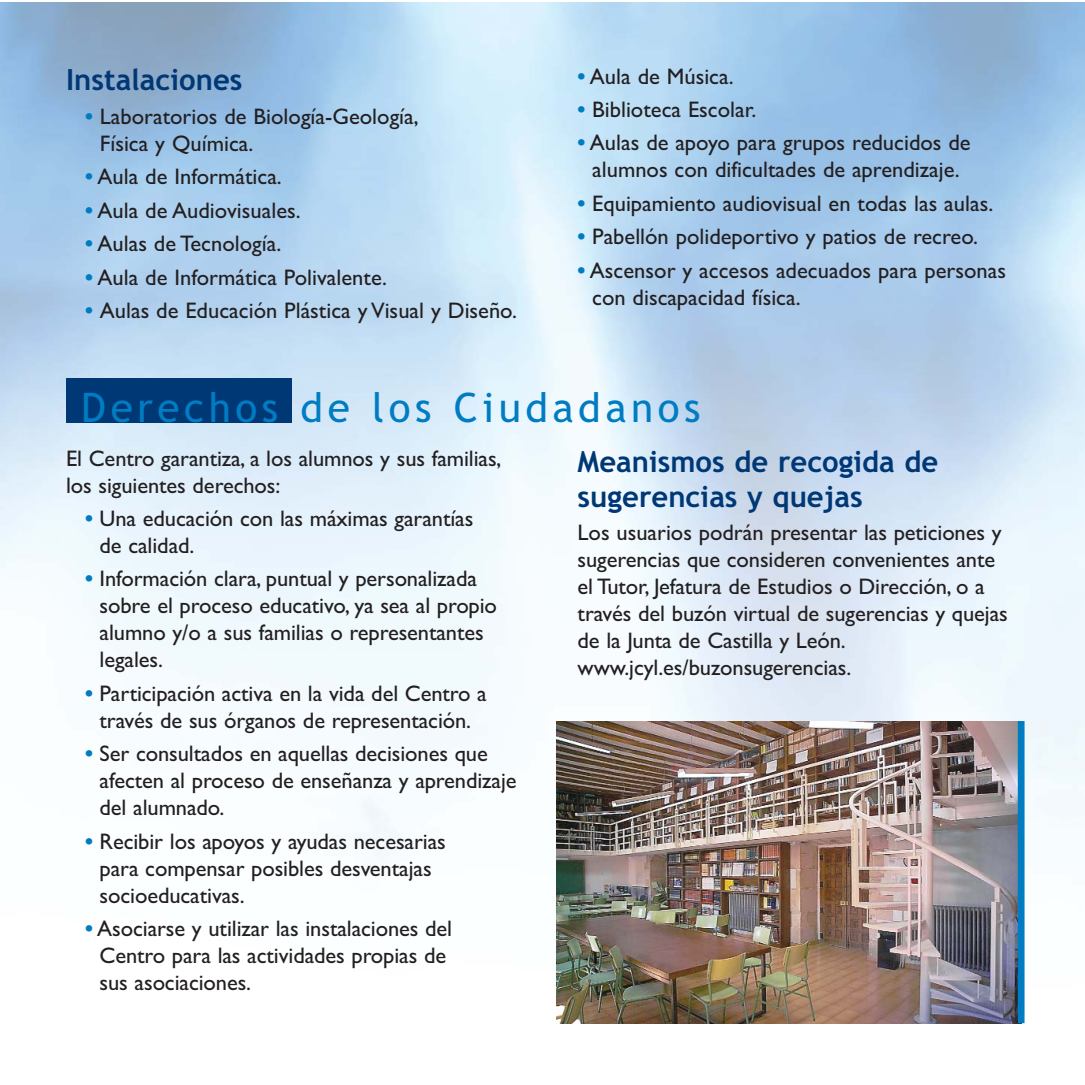
<style>
.page{position:relative;width:1085px;height:1085px;background:#fff}
.page>*{position:absolute;margin:0;border:0;box-sizing:border-box;transform-origin:0 0}
.t1{font:40.5px "Trebuchet MS";letter-spacing:.11em;color:#007cc2}
.t2{font:700 29.25px/35.1px "Trebuchet MS";color:#003876}
.t3{font:22.5px/27px "Gill Sans";letter-spacing:-.005em;color:#231f20}
.s1{font-weight:700;color:#007cc2}
</style>
<div class="page">
<img style="left:0;top:2px;width:1084px;height:1022px">
<div style="left:67px;top:378px;width:225px;height:44px;background:#003876"></div>
<img style="left:556px;top:721px;width:461px;height:301px">
<div style="left:1017px;top:721px;width:7px;height:301px;background:#007cc2"></div>
<h2 class="t2" style="left:66px;top:64px;width:178px">Instalaciones</h2>
<p class="t3" style="left:100px;top:105px;width:320px;text-indent:-15px"><span class="s1">•</span> Laboratorios de Biología-Geología,<br>Física y Química.</p>
<p class="t3" style="left:85px;top:166px;width:198px"><span class="s1">•</span> Aula de Informática.</p>
<p class="t3" style="left:85px;top:199px;width:217px"><span class="s1">•</span> Aula de Audiovisuales.</p>
<p class="t3" style="left:85px;top:232px;width:197px"><span class="s1">•</span> Aulas de Tecnología.</p>
<p class="t3" style="left:85px;top:266px;width:303px"><span class="s1">•</span> Aula de Informática Polivalente.</p>
<p class="t3" style="left:85px;top:299px;width:433px"><span class="s1">•</span> Aulas de Educación Plástica y Visual y Diseño.</p>
<p class="t3" style="left:577px;top:65px;width:157px"><span class="s1">•</span> Aula de Música.</p>
<p class="t3" style="left:577px;top:98px;width:180px"><span class="s1">•</span> Biblioteca Escolar.</p>
<p class="t3" style="left:577px;top:132px;width:394px;text-align:center"><span class="s1">•</span> Aulas de apoyo para grupos reducidos de alumnos con dificultades de aprendizaje.</p>
<p class="t3" style="left:577px;top:192px;width:417px"><span class="s1">•</span> Equipamiento audiovisual en todas las aulas.</p>
<p class="t3" style="left:577px;top:226px;width:402px"><span class="s1">•</span> Pabellón polideportivo y patios de recreo.</p>
<p class="t3" style="left:592px;top:259px;width:415px;text-indent:-15px"><span class="s1">•</span> Ascensor y accesos adecuados para personas con discapacidad física.</p>
<h1 class="t1" style="left:81px;top:392px;width:620px">Derechos de los Ciudadanos</h1>
<p class="t3" style="left:66px;top:447px;width:437px">El Centro garantiza, a los alumnos y sus familias, los siguientes derechos:</p>
<p class="t3" style="left:100px;top:507px;width:375px;text-indent:-14px"><span class="s1">•</span> Una educación con las máximas garantías de calidad.</p>
<p class="t3" style="left:100px;top:567px;width:399px;text-indent:-14px"><span class="s1">•</span> Información clara, puntual y personalizada sobre el proceso educativo, ya sea al propio alumno y/o a sus familias o representantes legales.</p>
<p class="t3" style="left:85px;top:682px;width:403px;text-align:center"><span class="s1">•</span> Participación activa en la vida del Centro a través de sus órganos de representación.</p>
<p class="t3" style="left:100px;top:742px;width:418px;text-indent:-14px"><span class="s1">•</span> Ser consultados en aquellas decisiones que afecten al proceso de enseñanza y aprendizaje del alumnado.</p>
<p class="t3" style="left:100px;top:830px;width:348px;text-indent:-14px"><span class="s1">•</span> Recibir los apoyos y ayudas necesarias para compensar posibles desventajas socioeducativas.</p>
<p class="t3" style="left:100px;top:917px;width:354px;text-indent:-14px"><span class="s1">•</span> Asociarse y utilizar las instalaciones del<br>Centro para las actividades propias de sus asociaciones.</p>
<h2 class="t2" style="left:577px;top:446px;width:362px">Meanismos de recogida de sugerencias y quejas</h2>
<p class="t3" style="left:577px;top:521px;width:431px">Los usuarios podrán presentar las peticiones y sugerencias que consideren convenientes ante el Tutor, Jefatura de Estudios o Dirección, o a través del buzón virtual de sugerencias y quejas de la Junta de Castilla y León. www.jcyl.es/buzonsugerencias.</p>
</div>
